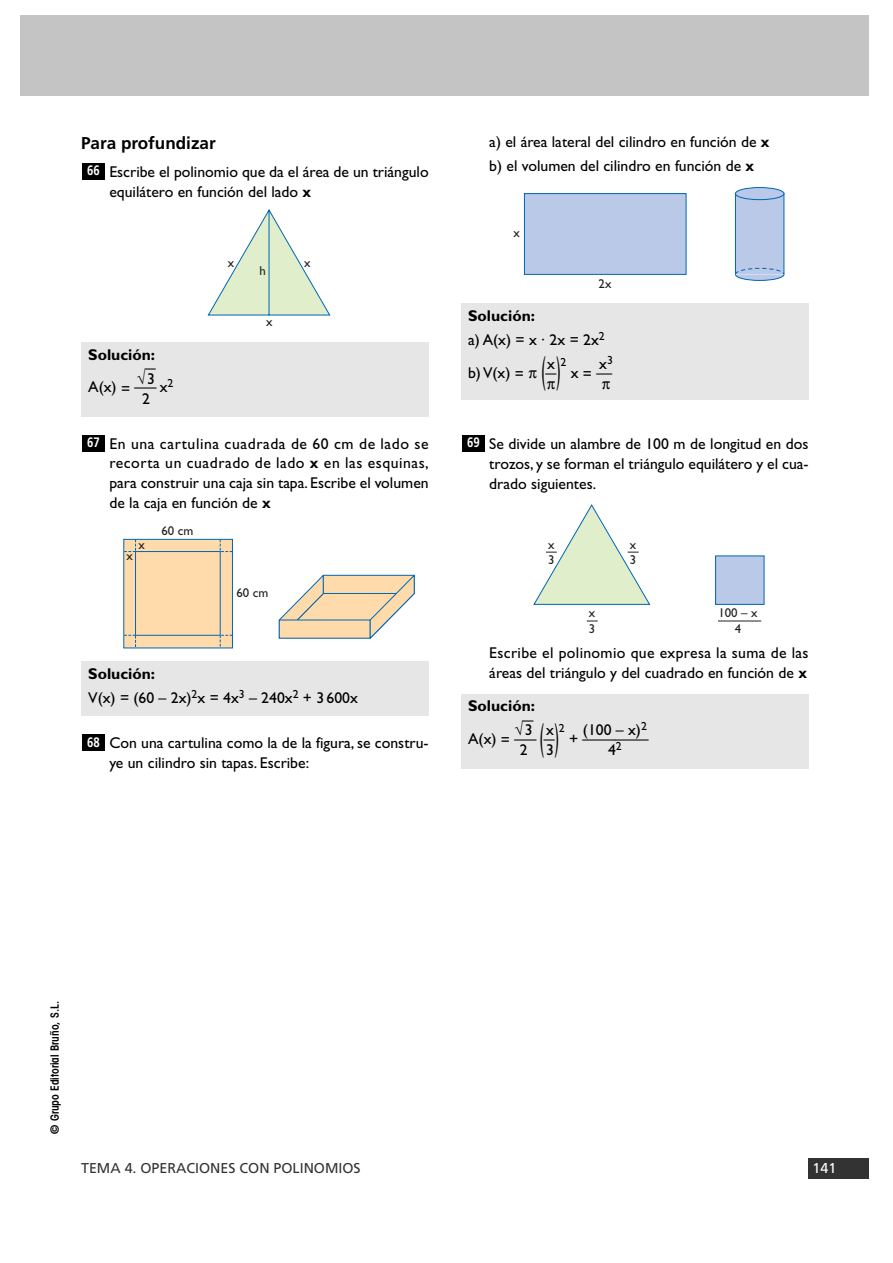
<style>
.page{position:relative;width:893px;height:1263px;background:#fff}
.page>*{position:absolute;margin:0;border:0;box-sizing:border-box;transform-origin:0 0}
.t1{font:37.05px "Gill Sans";color:#000;scale:.35 1}
.t2{font:700 17.1px "Frutiger";color:#000}
.t3{font:15.6px/20px "Gill Sans";color:#000}
.t4{font:700 15.6px/24px "Gill Sans";color:#000}
.t5{font:15.6px/19.2px "Gill Sans";color:#000;scale:.7 1}
.t6{font:15.6px "Anaya Math 1";color:#000}
.t7{font:14.25px "Frutiger";color:#333}
.t8{font:14.25px "Frutiger";color:#fff}
.t9{font:700 13.65px "Frutiger";color:#fff;scale:.83 1}
.t10{font:12.9px/15.5px "Gill Sans";color:#231f20}
.t11{font:11.7px "Gill Sans";color:#000}
.t12{font:600 condensed 11.4px "Avant Garde";color:#000}
.s1{font-weight:700}
.s2{font-family:"Gill Sans"}
.s3{font-family:"Anaya Math 1"}
.s4{font-family:"Anaya Math 1";font-weight:400}
.s5{font-weight:400}
</style>
<div class="page">
<div style="left:808px;top:1158px;width:61px;height:20px;background:#333"></div>
<div style="left:20px;top:15px;width:849px;height:81px;background:#c4c4c4"></div>
<div style="left:461px;top:694px;width:347px;height:74px;background:#e6e6e6"></div>
<div style="left:462px;top:435px;width:22px;height:16px;background:#000"></div>
<div style="left:461px;top:304px;width:347px;height:96px;background:#e6e6e6"></div>
<div style="left:82px;top:735px;width:23px;height:16px;background:#000"></div>
<div style="left:81px;top:661px;width:347px;height:55px;background:#e6e6e6"></div>
<div style="left:82px;top:435px;width:23px;height:16px;background:#000"></div>
<div style="left:81px;top:342px;width:347px;height:74px;background:#e6e6e6"></div>
<div style="left:82px;top:163px;width:23px;height:16px;background:#000"></div>
<div style="left:524px;top:194px;width:162px;height:80px;background:#bac9e7"></div>
<div style="left:524px;top:193px;width:162px;height:82px;border:1px solid #0066b3"></div>
<div style="left:735px;top:194px;width:49px;height:80px;background:#bac9e7"></div>
<div style="left:735px;top:193px;width:49px;height:82px;border:1px solid #0066b3"></div>
<div style="left:735px;top:188px;width:49px;height:12px;background:#bac9e7;border-radius:50%"></div>
<div style="left:735px;top:187px;width:49px;height:13px;border:1px solid #0066b3;border-radius:50%"></div>
<svg style="left:735px;top:268px;width:49px;height:13px"></svg>
<div style="left:715px;top:556px;width:49px;height:48px;background:#bac9e7"></div>
<div style="left:715px;top:556px;width:49px;height:49px;border:1px solid #0066b3"></div>
<svg style="left:533px;top:504px;width:117px;height:101px"></svg>
<hr style="left:718px;top:621px;width:43px;height:1px;background:#231f20">
<svg style="left:208px;top:209px;width:122px;height:107px"></svg>
<div style="left:124px;top:539px;width:108px;height:109px;background:#ffdbab"></div>
<div style="left:123px;top:539px;width:110px;height:109px;border:1px solid #0066b3"></div>
<hr style="left:135px;top:551px;width:85px;height:1px;background:#0066b3">
<hr style="left:135px;top:635px;width:85px;height:1px;background:#0066b3">
<svg style="left:124px;top:635px;width:12px;height:13px"></svg>
<hr style="left:135px;top:551px;width:1px;height:85px;background:#0066b3">
<svg style="left:124px;top:539px;width:12px;height:13px"></svg>
<svg style="left:220px;top:635px;width:12px;height:13px"></svg>
<hr style="left:220px;top:551px;width:1px;height:84px;background:#0066b3">
<svg style="left:220px;top:539px;width:12px;height:13px"></svg>
<svg style="left:278px;top:574px;width:136px;height:65px"></svg>
<p class="t2" style="left:81px;top:136px;width:136px">Para profundizar</p>
<p class="t3" style="left:109px;top:163px;width:321px">Escribe el polinomio que da el área de un triángulo equilátero en función del lado <span class="s1">x</span></p>
<p class="t9" style="left:87px;top:165px;width:17px">66</p>
<p class="t10" style="left:228px;top:256px;width:8px">x</p>
<p class="t10" style="left:304px;top:256px;width:8px">x</p>
<p class="t10" style="left:259px;top:265px;width:8px">h</p>
<p class="t4" style="left:88px;top:344px;width:68px">Solución:</p>
<p class="t6" style="left:137px;top:372px;width:19px">√<span class="s2">3</span></p>
<p class="t5" style="left:88px;top:360px;width:123px;text-indent:57px">—<br>A(x) = —x<sup>2</sup></p>
<p class="t3" style="left:142px;top:390px;width:9px">2</p>
<p class="t10" style="left:266px;top:315px;width:8px">x</p>
<p class="t9" style="left:87px;top:437px;width:17px">67</p>
<p class="t3" style="left:109px;top:435px;width:321px;text-align:justify">En una cartulina cuadrada de 60 cm de lado se recorta un cuadrado de lado <span class="s1">x</span> en las esquinas, para construir una caja sin tapa. Escribe el volumen de la caja en función de <span class="s1">x</span></p>
<p class="t10" style="left:138px;top:538px;width:8px">x</p>
<p class="t10" style="left:127px;top:549px;width:8px">x</p>
<p class="t10" style="left:161px;top:525px;width:33px">60 cm</p>
<p class="t10" style="left:236px;top:586px;width:33px">60 cm</p>
<p class="t3" style="left:88px;top:664px;width:271px;line-height:24px"><span class="s1">Solución:<br></span>V(x) = (60 – 2x)<sup>2</sup>x = 4x<sup>3</sup> – 240x<sup>2</sup> + 3 600x</p>
<p class="t9" style="left:87px;top:736px;width:17px">68</p>
<p class="t3" style="left:109px;top:735px;width:321px">Con una cartulina como la de la figura, se constru&shy;ye un cilindro sin tapas. Escribe:</p>
<p class="t3" style="left:489px;top:131px;width:282px;line-height:24px">a) el área lateral del cilindro en función de <span class="s1">x </span>b) el volumen del cilindro en función de <span class="s1">x</span></p>
<p class="t10" style="left:513px;top:227px;width:8px">x</p>
<p class="t10" style="left:598px;top:277px;width:14px">2x</p>
<p class="t4" style="left:468px;top:306px;width:68px">Solución:</p>
<p class="t3" style="left:468px;top:332px;width:138px">a) A(x) = x · 2x = 2x<sup>2</sup></p>
<p class="t3" style="left:547px;top:356px;width:9px">x</p>
<p class="t3" style="left:599px;top:356px;width:15px">x<sup>3</sup></p>
<p class="t3" style="left:468px;top:364px;width:70px">b) V(x) = <span class="s3">π</span></p>
<h1 class="t1" style="left:541px;top:357px;width:57px">( )</h1>
<p class="t11" style="left:560px;top:358px;width:7px">2</p>
<p class="t3" style="left:570px;top:364px;width:43px">x = —</p>
<p class="t5" style="left:545px;top:365px;width:17px">—</p>
<p class="t6" style="left:546px;top:377px;width:10px">π</p>
<p class="t6" style="left:602px;top:377px;width:10px">π</p>
<p class="t9" style="left:467px;top:437px;width:17px">69</p>
<p class="t3" style="left:489px;top:435px;width:321px;text-align:justify">Se divide un alambre de 100 m de longitud en dos trozos, y se forman el triángulo equilátero y el cua&shy;drado siguientes.</p>
<p class="t10" style="left:548px;top:538px;width:8px">x<br>3</p>
<p class="t10" style="left:629px;top:538px;width:8px">x<br>3</p>
<p class="t10" style="left:589px;top:607px;width:8px">x<br>3</p>
<p class="t10" style="left:718px;top:607px;width:41px;text-align:center">100 – x<br>4</p>
<p class="t3" style="left:489px;top:644px;width:321px">Escribe el polinomio que expresa la suma de las áreas del triángulo y del cuadrado en función de <span class="s1">x</span></p>
<p class="t4" style="left:515px;top:696px;width:41px;text-indent:-47px">Solución: <span class="s4">√</span><span class="s5">3 x</span></p>
<p class="t5" style="left:522px;top:712px;width:17px">—</p>
<p class="t3" style="left:583px;top:722px;width:65px">(100 – x)<sup>2</sup></p>
<p class="t3" style="left:468px;top:731px;width:70px">A(x) = —</p>
<h1 class="t1" style="left:539px;top:723px;width:57px">( )</h1>
<p class="t11" style="left:558px;top:724px;width:7px">2</p>
<p class="t3" style="left:569px;top:731px;width:81px">+ ————</p>
<p class="t5" style="left:543px;top:731px;width:17px">—</p>
<p class="t3" style="left:519px;top:742px;width:36px">2 3</p>
<p class="t3" style="left:608px;top:742px;width:15px">4<sup>2</sup></p>
<p class="t12" style="left:50px;top:1134px;width:134px;rotate:-90deg">© Grupo Editorial Bruño, S.L.</p>
<p class="t7" style="left:81px;top:1163px;width:281px">TEMA 4. OPERACIONES CON POLINOMIOS</p>
<p class="t8" style="left:812px;top:1163px;width:25px">141</p>
</div>
